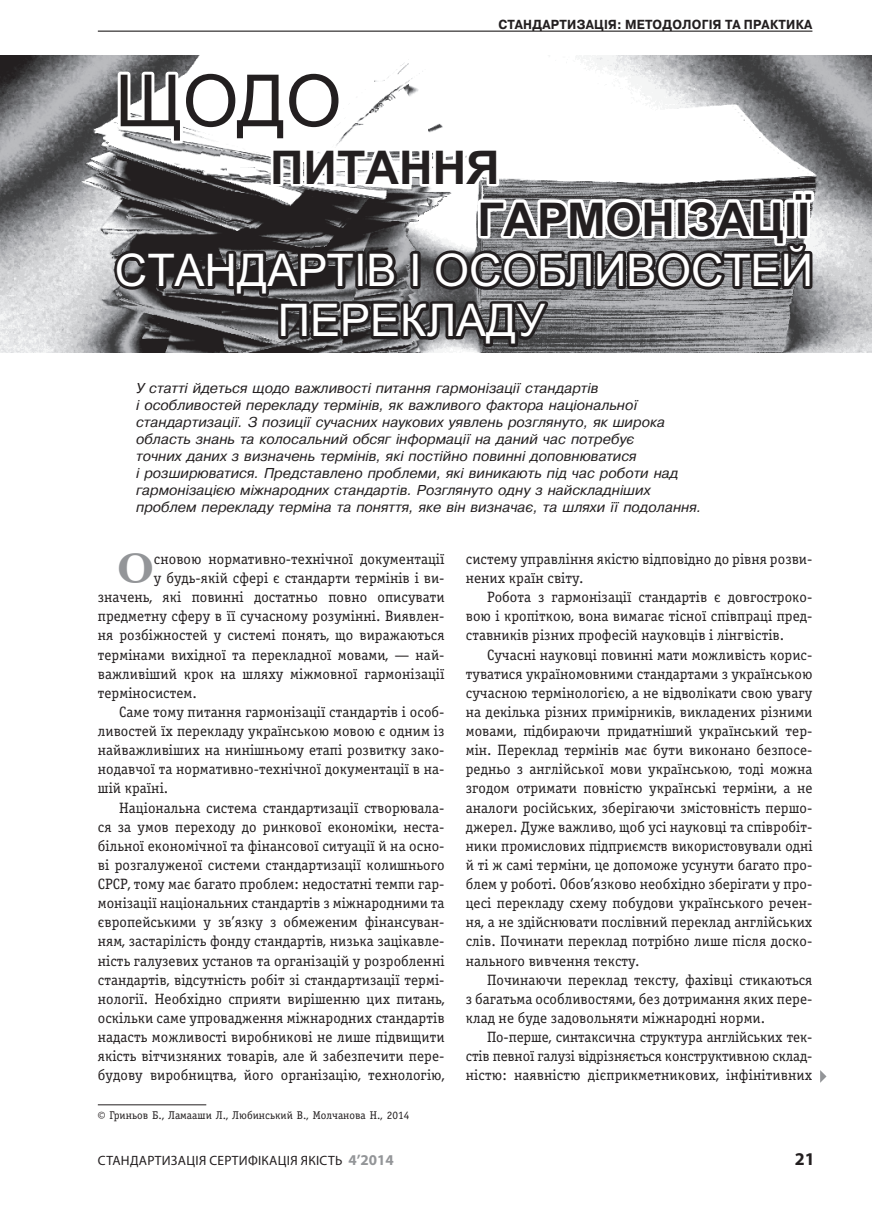
<style>
.page{position:relative;width:872px;height:1212px;background:#fff}
.page>*{position:absolute;margin:0;border:0;box-sizing:border-box;transform-origin:0 0}
.t1{font:72px "Arial";color:#231f20}
.t2{font:700 46.5px/51.9px "Arial";color:#231f20}
.t3{font:45px/50.2px "Arial";color:#fff}
.t4{font:700 43.5px "Baskerville BT";color:#939598}
.t5{font:700 18px "Myriad Pro";color:#231f20}
.t6{font:15px/19.2px "Officina Serif C";letter-spacing:.005em;color:#231f20;text-align:justify}
.t7{font:italic 14.25px/17px "Pragmatica WINC";color:#231f20}
.t8{font:13.5px "Myriad Pro";letter-spacing:.02em;color:#231f20}
.t9{font:700 13.05px "Pragmatica WINC";color:#231f20;scale:.93 1}
.t10{font:11.25px "Officina Serif C";letter-spacing:.005em;color:#231f20}
.s1{font-family:"Myriad Pro"}
.s2{font-weight:700;font-size:15px;color:#939598}
</style>
<div class="page">
<hr style="left:98px;top:31px;width:714px;height:1px;background:#231f20">
<img style="left:0;top:55px;width:872px;height:298px">
<svg style="left:110px;top:68px;width:707px;height:282px"></svg>
<hr style="left:98px;top:1104px;width:108px;height:1px;background:#231f20">
<svg style="left:820px;top:1070px;width:6px;height:13px"></svg>
<p class="t9" style="left:498px;top:17px;width:20px">СТАНДАРТИЗАЦІЯ</p>
<p class="t9" style="left:617px;top:17px;width:19px">: МЕТОДОЛОГІЯ</p>
<p class="t9" style="left:725px;top:17px;width:31px">ТА ПРАКТИКА</p>
<h1 class="t1" style="left:115px;top:54px;width:228px">ЩОДО</h1>
<h2 class="t2" style="left:477px;top:143px;width:334px;text-indent:-207px">ПИТАННЯ<br>ГАРМОНІЗАЦІЇ</h2>
<h3 class="t3" style="left:278px;top:246px;width:537px;text-indent:-163px">СТАНДАРТІВ І ОСОБЛИВОСТЕЙ<br>ПЕРЕКЛАДУ</h3>
<p class="t7" style="left:136px;top:380px;width:567px">У статті йдеться щодо важливості питання гармонізації стандартів<br>і особливостей перекладу термінів, як важливого фактора національної стандартизації. З позиції сучасних наукових уявлень розглянуто, як широка область знань та колосальний обсяг інформації на даний час потребує<br>точних даних з визначень термінів, які постійно повинні доповнюватися<br>і розширюватися. Представлено проблеми, які виникають під час роботи над гармонізацією міжнародних стандартів. Розглянуто одну з найскладніших проблем перекладу терміна та поняття, яке він визначає, та шляхи її подолання.</p>
<h3 class="t4" style="left:117px;top:538px;width:38px">О</h3>
<p class="t6" style="left:154px;top:550px;width:292px">сновою нормативно-технічної документації</p>
<p class="t6" style="left:154px;top:569px;width:292px">у будь-якій сфері є стандарти термінів і ви-</p>
<p class="t6" style="left:98px;top:588px;width:348px">значень, які повинні достатньо повно описувати</p>
<p class="t6" style="left:98px;top:607px;width:348px">предметну сферу в її сучасному розумінні. Виявлен-</p>
<p class="t6" style="left:98px;top:626px;width:348px">ня розбіжностей у системі понять, що виражаються</p>
<p class="t6" style="left:98px;top:645px;width:348px">термінами вихідної та перекладної мовами, — най-</p>
<p class="t6" style="left:98px;top:664px;width:348px">важливіший крок на шляху міжмовної гармонізації</p>
<p class="t6" style="left:98px;top:683px;width:101px">терміносистем.</p>
<p class="t6" style="left:119px;top:703px;width:325px">Саме тому питання гармонізації стандартів і особ-</p>
<p class="t6" style="left:98px;top:722px;width:348px">ливостей їх перекладу українською мовою є одним із</p>
<p class="t6" style="left:98px;top:741px;width:348px">найважливіших на нинішньому етапі розвитку зако-</p>
<p class="t6" style="left:98px;top:760px;width:348px">нодавчої та нормативно-технічної документації в на-</p>
<p class="t6" style="left:98px;top:779px;width:72px">шій країні.</p>
<p class="t6" style="left:119px;top:798px;width:327px">Національна система стандартизації створювала-</p>
<p class="t6" style="left:98px;top:817px;width:348px">ся за умов переходу до ринкової економіки, неста-</p>
<p class="t6" style="left:98px;top:836px;width:348px">більної економічної та фінансової ситуації й на осно-</p>
<p class="t6" style="left:98px;top:856px;width:348px">ві розгалуженої системи стандартизації колишнього</p>
<p class="t6" style="left:98px;top:875px;width:348px">СРСР, тому має багато проблем: недостатні темпи гар-</p>
<p class="t6" style="left:98px;top:894px;width:348px">монізації національних стандартів з міжнародними та</p>
<p class="t6" style="left:98px;top:913px;width:348px">європейськими у зв’язку з обмеженим фінансуван-</p>
<p class="t6" style="left:98px;top:932px;width:348px">ням, застарілість фонду стандартів, низька зацікавле-</p>
<p class="t6" style="left:98px;top:951px;width:348px">ність галузевих установ та організацій у розробленні</p>
<p class="t6" style="left:98px;top:970px;width:348px">стандартів, відсутність робіт зі стандартизації термі-</p>
<p class="t6" style="left:98px;top:989px;width:348px">нології. Необхідно сприяти вирішенню цих питань,</p>
<p class="t6" style="left:98px;top:1009px;width:348px">оскільки саме упровадження міжнародних стандартів</p>
<p class="t6" style="left:98px;top:1028px;width:348px">надасть можливості виробникові не лише підвищити</p>
<p class="t6" style="left:98px;top:1047px;width:348px">якість вітчизняних товарів, але й забезпечити пере-</p>
<p class="t6" style="left:98px;top:1066px;width:348px">будову виробництва, його організацію, технологію,</p>
<p class="t10" style="left:98px;top:1109px;width:313px"><span class="s1">©</span> Гриньов Б., Ламааши Л., Любинський В., Молчанова Н., 2014</p>
<p class="t6" style="left:466px;top:550px;width:348px">систему управління якістю відповідно до рівня розви&shy;нених країн світу.</p>
<p class="t6" style="left:466px;top:588px;width:348px;text-indent:21px">Робота з гармонізації стандартів є довгостроко&shy;вою і кропіткою, вона вимагає тісної співпраці пред&shy;ставників різних професій науковців і лінгвістів.</p>
<p class="t6" style="left:466px;top:645px;width:348px;text-indent:21px">Сучасні науковці повинні мати можливість корис&shy;туватися україномовними стандартами з українською сучасною термінологією, а не відволікати свою увагу на декілька різних примірників, викладених різними мовами, підбираючи придатніший український тер&shy;мін. Переклад термінів має бути виконано безпосе&shy;редньо з англійської мови українською, тоді можна згодом отримати повністю українські терміни, а не аналоги російських, зберігаючи змістовність першо&shy;джерел. Дуже важливо, щоб усі науковці та співробіт&shy;ники промислових підприємств використовували одні й ті ж самі терміни, це допоможе усунути багато про&shy;блем у роботі. Обов’язково необхідно зберігати у про&shy;цесі перекладу схему побудови українського речен&shy;ня, а не здійснювати послівний переклад англійських слів. Починати переклад потрібно лише після доско&shy;нального вивчення тексту.</p>
<p class="t6" style="left:466px;top:970px;width:348px;text-indent:21px">Починаючи переклад тексту, фахівці стикаються з багатьма особливостями, без дотримання яких пере&shy;клад не буде задовольняти міжнародні норми.</p>
<p class="t6" style="left:466px;top:1028px;width:348px;text-indent:21px">По-перше, синтаксична структура англійських тек&shy;стів певної галузі відрізняється конструктивною склад&shy;ністю: наявністю дієприкметникових, інфінітивних</p>
<p class="t8" style="left:98px;top:1152px;width:297px">Стандартизація сертифікація якість <span class="s2">4’2014</span></p>
<p class="t5" style="left:795px;top:1147px;width:21px">21</p>
</div>
